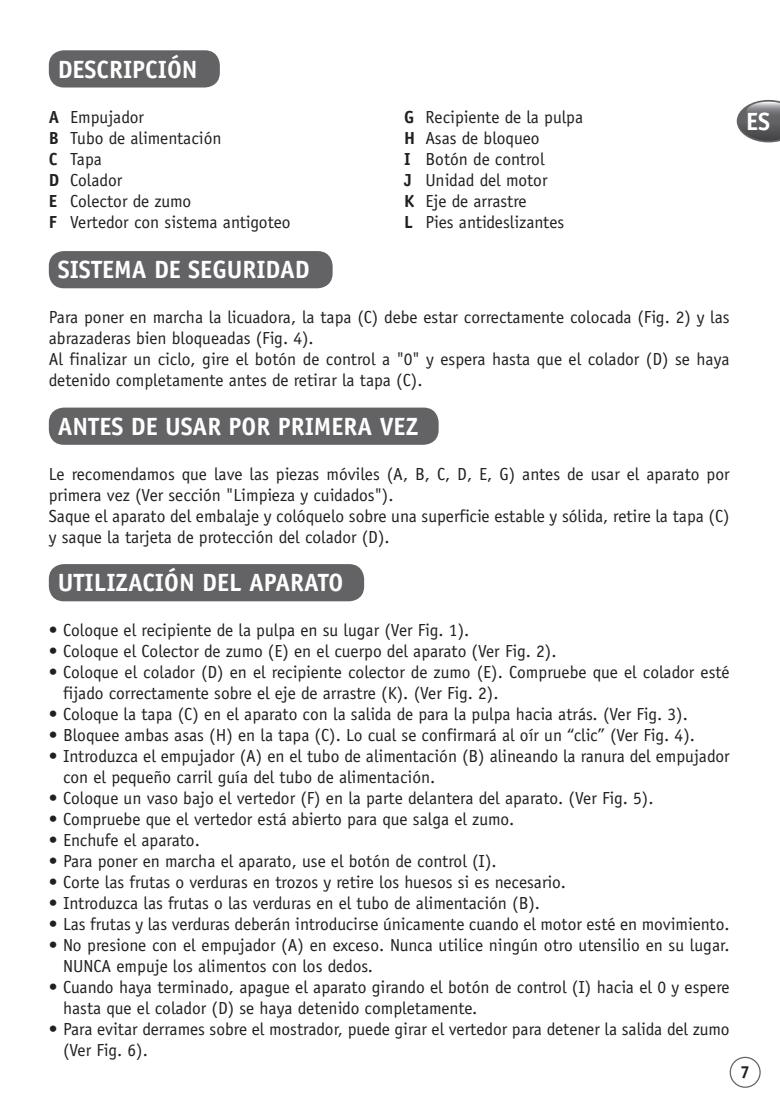
<style>
.page{position:relative;width:780px;height:1107px;background:#fff}
.page>*{position:absolute;margin:0;border:0;box-sizing:border-box;transform-origin:0 0}
.t1{font:700 25px "Officina Sans";color:#fff}
.t2{font:17.5px/21px "Officina Sans";color:#231f20}
.t3{font:700 17.5px "Officina Sans";color:#231f20}
.s1{font-weight:700}
</style>
<div class="page">
<div style="left:729px;top:1057px;width:31px;height:31px;border:1px solid #636366;border-radius:50%"></div>
<svg style="left:736px;top:100px;width:43px;height:42px"></svg>
<div style="left:49px;top:50px;width:171px;height:38px;background:#636366;border-radius:15px"></div>
<div style="left:49px;top:251px;width:283px;height:37px;background:#636366;border-radius:15px"></div>
<div style="left:49px;top:408px;width:389px;height:37px;background:#636366;border-radius:15px"></div>
<div style="left:49px;top:564px;width:315px;height:37px;background:#636366;border-radius:15px"></div>
<h1 class="t1" style="left:58px;top:53px;width:141px">DESCRIPCIÓN</h1>
<p class="t2" style="left:49px;top:106px;width:243px"><span class="s1">A</span> Empujador<br><span class="s1">B</span> Tubo de alimentación<br><span class="s1">C</span> Tapa<br><span class="s1">D</span> Colador<br><span class="s1">E</span> Colector de zumo<br><span class="s1">F</span> Vertedor con sistema antigoteo</p>
<p class="t2" style="left:404px;top:106px;width:180px"><span class="s1">G</span> Recipiente de la pulpa<br><span class="s1">H</span> Asas de bloqueo<br><span class="s1">I</span> Botón de control<br><span class="s1">J</span> Unidad del motor<br><span class="s1">K</span> Eje de arrastre<br><span class="s1">L</span> Pies antideslizantes</p>
<h1 class="t1" style="left:58px;top:254px;width:253px">SISTEMA DE SEGURIDAD</h1>
<p class="t2" style="left:49px;top:307px;width:682px">Para poner en marcha la licuadora, la tapa (C) debe estar correctamente colocada (Fig. 2) y las abrazaderas bien bloqueadas (Fig. 4).<br>Al finalizar un ciclo, gire el botón de control a "0" y espera hasta que el colador (D) se haya detenido completamente antes de retirar la tapa (C).</p>
<h1 class="t1" style="left:58px;top:411px;width:362px">ANTES DE USAR POR PRIMERA VEZ</h1>
<p class="t2" style="left:49px;top:463px;width:682px">Le recomendamos que lave las piezas móviles (A, B, C, D, E, G) antes de usar el aparato por primera vez (Ver sección "Limpieza y cuidados").<br>Saque el aparato del embalaje y colóquelo sobre una superficie estable y sólida, retire la tapa (C) y saque la tarjeta de protección del colador (D).</p>
<h1 class="t1" style="left:58px;top:567px;width:287px">UTILIZACIÓN DEL APARATO</h1>
<h1 class="t1" style="left:745px;top:105px;width:26px">ES</h1>
<p class="t2" style="left:49px;top:620px;width:422px">• Coloque el recipiente de la pulpa en su lugar (Ver Fig. 1).</p>
<p class="t2" style="left:49px;top:641px;width:509px">• Coloque el Colector de zumo (E) en el cuerpo del aparato (Ver Fig. 2).</p>
<p class="t2" style="left:63px;top:662px;width:668px;text-indent:-14px">• Coloque el colador (D) en el recipiente colector de zumo (E). Compruebe que el colador esté fijado correctamente sobre el eje de arrastre (K). (Ver Fig. 2).</p>
<p class="t2" style="left:49px;top:704px;width:640px">• Coloque la tapa (C) en el aparato con la salida de para la pulpa hacia atrás. (Ver Fig. 3).</p>
<p class="t2" style="left:49px;top:725px;width:647px">• Bloquee ambas asas (H) en la tapa (C). Lo cual se confirmará al oír un “clic” (Ver Fig. 4).</p>
<p class="t2" style="left:63px;top:746px;width:668px;text-indent:-14px">• Introduzca el empujador (A) en el tubo de alimentación (B) alineando la ranura del empujador con el pequeño carril guía del tubo de alimentación.</p>
<p class="t2" style="left:49px;top:788px;width:606px">• Coloque un vaso bajo el vertedor (F) en la parte delantera del aparato. (Ver Fig. 5).</p>
<p class="t2" style="left:49px;top:809px;width:467px">• Compruebe que el vertedor está abierto para que salga el zumo.</p>
<p class="t2" style="left:49px;top:830px;width:152px">• Enchufe el aparato.</p>
<p class="t2" style="left:49px;top:851px;width:449px">• Para poner en marcha el aparato, use el botón de control (I).</p>
<p class="t2" style="left:49px;top:872px;width:518px">• Corte las frutas o verduras en trozos y retire los huesos si es necesario.</p>
<p class="t2" style="left:49px;top:893px;width:492px">• Introduzca las frutas o las verduras en el tubo de alimentación (B).</p>
<p class="t2" style="left:49px;top:914px;width:682px">• Las frutas y las verduras deberán introducirse únicamente cuando el motor esté en movimiento.</p>
<p class="t2" style="left:63px;top:935px;width:668px;text-indent:-14px">• No presione con el empujador (A) en exceso. Nunca utilice ningún otro utensilio en su lugar.<br>NUNCA empuje los alimentos con los dedos.</p>
<p class="t2" style="left:63px;top:977px;width:668px;text-indent:-14px">• Cuando haya terminado, apague el aparato girando el botón de control (I) hacia el 0 y espere hasta que el colador (D) se haya detenido completamente.</p>
<p class="t2" style="left:63px;top:1019px;width:668px;text-indent:-14px">• Para evitar derrames sobre el mostrador, puede girar el vertedor para detener la salida del zumo (Ver Fig. 6).</p>
<p class="t3" style="left:740px;top:1061px;width:11px">7</p>
</div>
